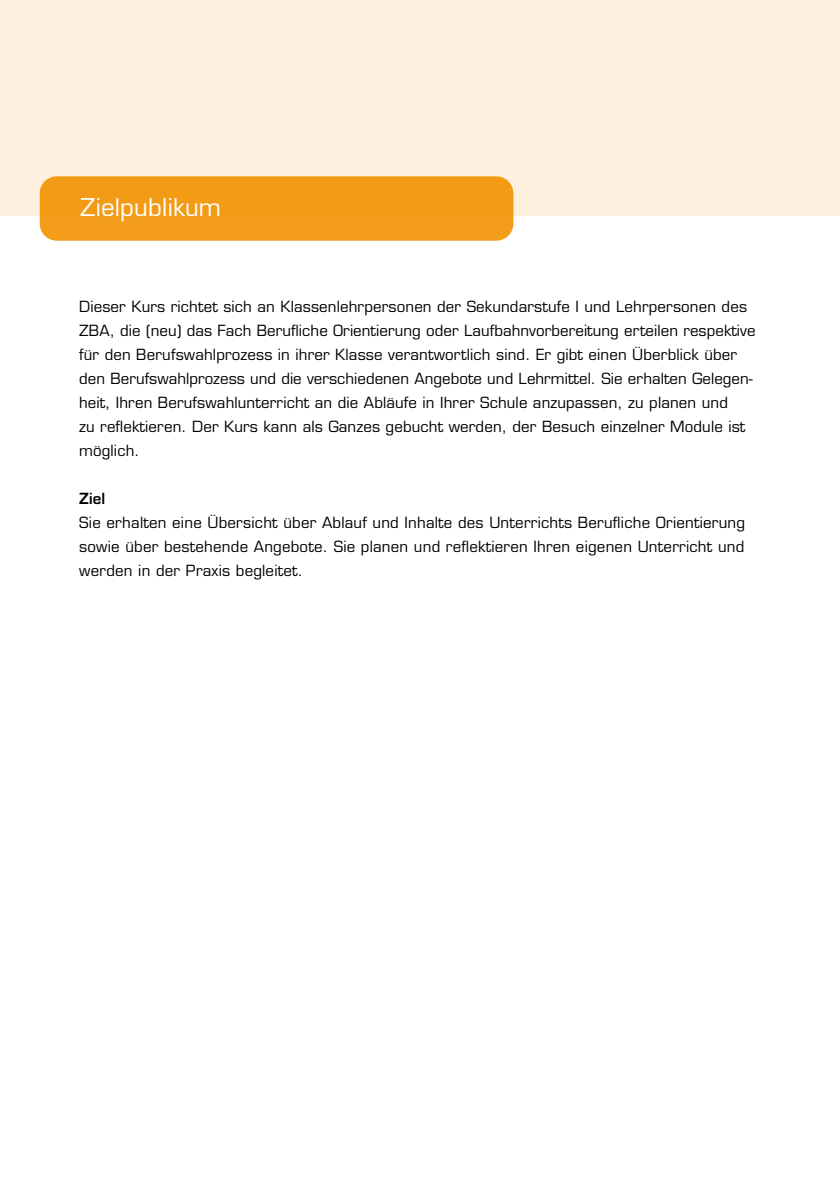
<style>
.page{position:relative;width:840px;height:1191px;background:#fff}
.page>*{position:absolute;margin:0;border:0;box-sizing:border-box;transform-origin:0 0}
.t1{font:24px "Eurostile LT";letter-spacing:.01em;color:#fff}
.t2{font:15px/24px "Eurostile LT";letter-spacing:.01em;color:#000}
.t3{font:600 15px "Eurostile LT";color:#000}
</style>
<div class="page">
<div style="left:0;top:0;width:839px;height:216px;background:#fef0de"></div>
<div style="left:40px;top:176px;width:473px;height:65px;background:#f49b16;border-radius:17px"></div>
<h1 class="t1" style="left:80px;top:193px;width:142px">Zielpublikum</h1>
<p class="t2" style="left:79px;top:295px;width:677px">Dieser Kurs richtet sich an Klassenlehrpersonen der Sekundarstufe I und Lehrpersonen des ZBA, die (neu) das Fach Berufliche Orientierung oder Laufbahnvorbereitung erteilen respektive für den Berufswahlprozess in ihrer Klasse verantwortlich sind. Er gibt einen Überblick über den Berufswahlprozess und die verschiedenen Angebote und Lehrmittel. Sie erhalten Gelegen&shy;heit, Ihren Berufswahlunterricht an die Abläufe in Ihrer Schule anzupassen, zu planen und<br>zu reflektieren. Der Kurs kann als Ganzes gebucht werden, der Besuch einzelner Module ist möglich.</p>
<p class="t3" style="left:79px;top:489px;width:28px">Ziel</p>
<p class="t2" style="left:79px;top:511px;width:667px;text-align:justify">Sie erhalten eine Übersicht über Ablauf und Inhalte des Unterrichts Berufliche Orientierung sowie über bestehende Angebote. Sie planen und reflektieren Ihren eigenen Unterricht und werden in der Praxis begleitet.</p>
</div>
